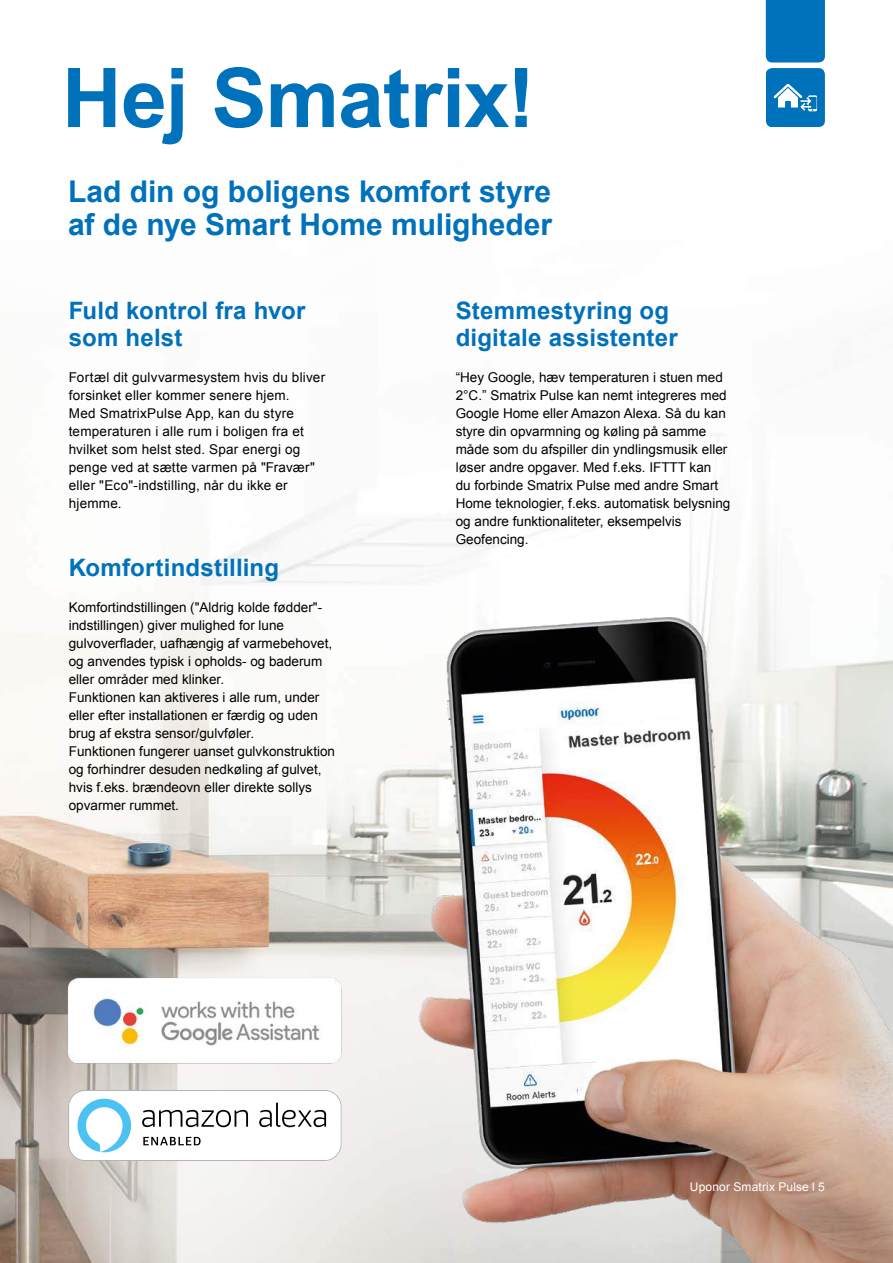
<style>
.page{position:relative;width:893px;height:1263px;background:#fff}
.page>*{position:absolute;margin:0;border:0;box-sizing:border-box;transform-origin:0 0}
.t1{font:700 82.5px "Arial";letter-spacing:-.01em;color:#0071bb}
.t2{font:700 30px/33px "Arial";color:#0071bb}
.t3{font:700 24px/27px "Arial";letter-spacing:.01em;color:#0071bb}
.t4{font:13.5px/18px "Arial";color:#000}
.t5{font:12px "Arial";letter-spacing:.015em;color:#fff}
</style>
<div class="page">
<img style="left:0;top:0;width:766px;height:1263px">
<img style="left:410px;top:540px;width:483px;height:723px">
<svg style="left:68px;top:1090px;width:273px;height:71px"></svg>
<img style="left:46px;top:955px;width:318px;height:131px">
<svg style="left:766px;top:0;width:59px;height:127px;background:#1c80c2"></svg>
<h1 class="t1" style="left:62px;top:44px;width:474px">Hej Smatrix!</h1>
<h2 class="t2" style="left:68px;top:176px;width:486px">Lad din og boligens komfort styre af de nye Smart Home muligheder</h2>
<h3 class="t3" style="left:69px;top:297px;width:238px">Fuld kontrol fra hvor som helst</h3>
<p class="t4" style="left:69px;top:368px;width:258px">Fortæl dit gulvvarmesystem hvis du bliver forsinket eller kommer senere hjem.<br>Med SmatrixPulse App, kan du styre temperaturen i alle rum i boligen fra et hvilket som helst sted. Spar energi og penge ved at sætte varmen på "Fravær" eller "Eco"-indstilling, når du ikke er hjemme.</p>
<h3 class="t3" style="left:69px;top:554px;width:212px">Komfortindstilling</h3>
<p class="t4" style="left:69px;top:598px;width:268px">Komfortindstillingen ("Aldrig kolde fødder"- indstillingen) giver mulighed for lune gulvoverflader, uafhængig af varmebehovet, og anvendes typisk i opholds- og baderum eller områder med klinker.<br>Funktionen kan aktiveres i alle rum, under eller efter installationen er færdig og uden brug af ekstra sensor/gulvføler.<br>Funktionen fungerer uanset gulvkonstruktion og forhindrer desuden nedkøling af gulvet, hvis f.eks. brændeovn eller direkte sollys opvarmer rummet.</p>
<h3 class="t3" style="left:456px;top:297px;width:224px">Stemmestyring og digitale assistenter</h3>
<p class="t4" style="left:456px;top:368px;width:276px">“Hey Google, hæv temperaturen i stuen med 2°C.” Smatrix Pulse kan nemt integreres med Google Home eller Amazon Alexa. Så du kan styre din opvarmning og køling på samme måde som du afspiller din yndlingsmusik eller løser andre opgaver. Med f.eks. IFTTT kan<br>du forbinde Smatrix Pulse med andre Smart Home teknologier, f.eks. automatisk belysning og andre funktionaliteter, eksempelvis Geofencing.</p>
<p class="t5" style="left:690px;top:1179px;width:136px">Uponor Smatrix Pulse l 5</p>
</div>
